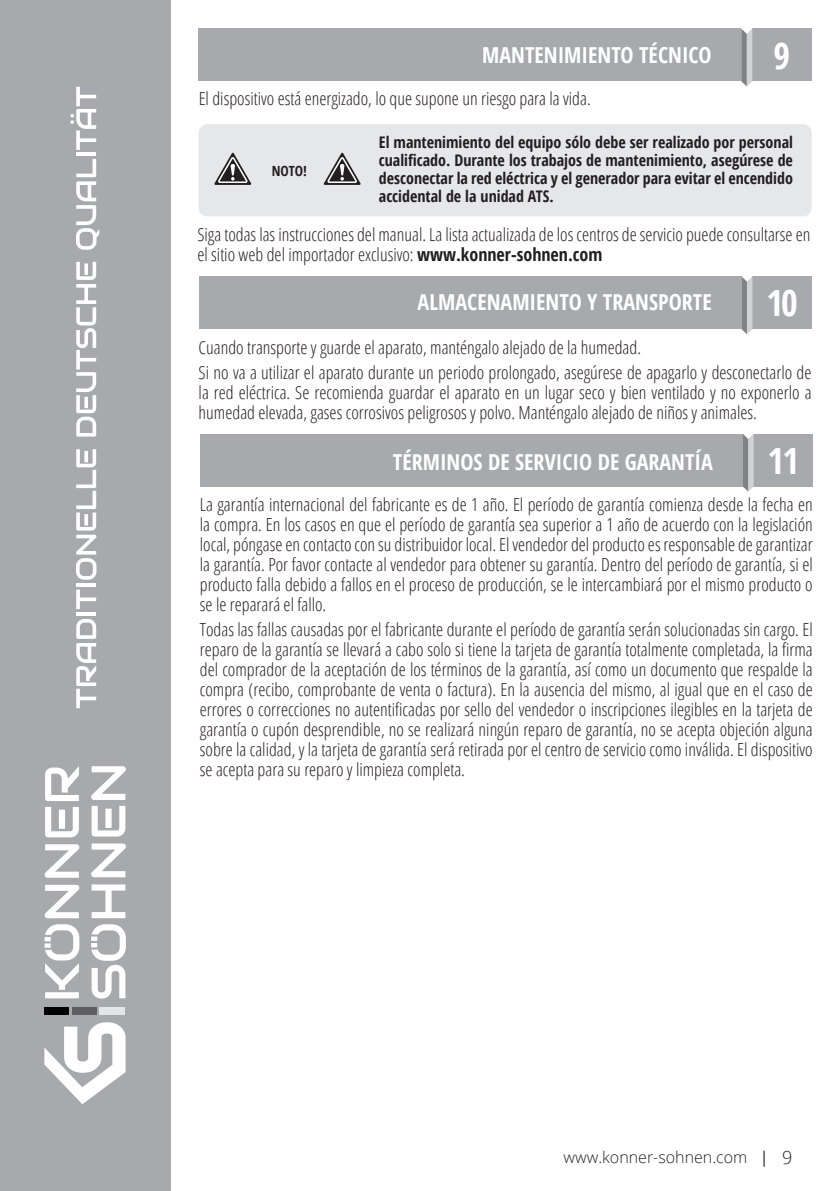
<style>
.page{position:relative;width:840px;height:1191px;background:#fff}
.page>*{position:absolute;margin:0;border:0;box-sizing:border-box;transform-origin:0 0}
.t1{font:700 condensed 36px "Open Sans";color:#fff}
.t2{font:700 condensed 22px "Open Sans";color:#fff}
.t3{font:300 condensed 18px/20px "Open Sans";color:#231f20}
.t4{font:700 condensed 16px/18px "Open Sans";color:#231f20;text-align:justify}
.t5{font:300 16px "Open Sans";color:#231f20}
.t6{font:700 condensed 14px "Open Sans";color:#231f20}
.s1{font-weight:700}
.s2{font-weight:400}
.s3{font-size:18px}
</style>
<div class="page">
<div style="left:0;top:0;width:170px;height:1191px;background:#a8a9ad"></div>
<svg style="left:76px;top:619px;width:20px;height:89px"></svg>
<hr style="left:76px;top:612px;width:20px;height:3px;background:#fff">
<svg style="left:76px;top:589px;width:20px;height:20px"></svg>
<hr style="left:76px;top:583px;width:20px;height:4px;background:#fff">
<svg style="left:76px;top:449px;width:20px;height:130px"></svg>
<svg style="left:76px;top:262px;width:20px;height:174px"></svg>
<svg style="left:76px;top:159px;width:23px;height:91px"></svg>
<hr style="left:76px;top:153px;width:20px;height:3px;background:#fff">
<svg style="left:70px;top:87px;width:26px;height:63px"></svg>
<svg style="left:44px;top:1022px;width:81px;height:82px"></svg>
<svg style="left:45px;top:884px;width:34px;height:34px"></svg>
<svg style="left:45px;top:844px;width:34px;height:33px"></svg>
<svg style="left:45px;top:807px;width:34px;height:30px"></svg>
<svg style="left:45px;top:766px;width:34px;height:35px"></svg>
<svg style="left:92px;top:884px;width:33px;height:34px"></svg>
<svg style="left:91px;top:843px;width:35px;height:34px"></svg>
<svg style="left:92px;top:806px;width:33px;height:30px"></svg>
<svg style="left:91px;top:766px;width:35px;height:34px"></svg>
<svg style="left:45px;top:924px;width:34px;height:74px"></svg>
<svg style="left:91px;top:924px;width:35px;height:74px"></svg>
<div style="left:44px;top:1007px;width:25px;height:8px;background:#000001"></div>
<div style="left:72px;top:1007px;width:24px;height:8px;background:#5f5f62"></div>
<div style="left:99px;top:1007px;width:26px;height:8px;background:#e4e5e7"></div>
<div style="left:751px;top:29px;width:60px;height:52px;background:#a8a9ad"></div>
<svg style="left:740px;top:29px;width:11px;height:58px"></svg>
<div style="left:198px;top:29px;width:542px;height:52px;background:#a8a9ad"></div>
<div style="left:752px;top:276px;width:59px;height:53px;background:#a8a9ad"></div>
<svg style="left:741px;top:276px;width:11px;height:58px"></svg>
<div style="left:198px;top:276px;width:543px;height:53px;background:#a8a9ad"></div>
<div style="left:753px;top:433px;width:59px;height:53px;background:#a8a9ad"></div>
<svg style="left:742px;top:434px;width:11px;height:57px"></svg>
<div style="left:200px;top:433px;width:542px;height:53px;background:#a8a9ad"></div>
<div style="left:199px;top:124px;width:612px;height:92px;background:#e6e7e9;border-radius:9px"></div>
<svg style="left:214px;top:152px;width:37px;height:33px"></svg>
<svg style="left:323px;top:152px;width:37px;height:33px"></svg>
<p class="t2" style="left:482px;top:39px;width:231px">MANTENIMIENTO TÉCNICO</p>
<h1 class="t1" style="left:773px;top:30px;width:18px">9</h1>
<p class="t3" style="left:198px;top:88px;width:393px">El dispositivo está energizado, lo que supone un riesgo para la vida.</p>
<p class="t6" style="left:272px;top:161px;width:36px">NOTO!</p>
<p class="t4" style="left:378px;top:133px;width:415px">El mantenimiento del equipo sólo debe ser realizado por personal cualificado. Durante los trabajos de mantenimiento, asegúrese de desconectar la red eléctrica y el generador para evitar el encendido accidental de la unidad ATS.</p>
<p class="t3" style="left:197px;top:224px;width:614px">Siga todas las instrucciones del manual. La lista actualizada de los centros de servicio puede consultarse en el sitio web del importador exclusivo: <span class="s1">www.konner-sohnen.com</span></p>
<p class="t2" style="left:417px;top:287px;width:295px">ALMACENAMIENTO Y TRANSPORTE</p>
<h1 class="t1" style="left:765px;top:278px;width:33px">10</h1>
<p class="t3" style="left:198px;top:334px;width:614px;line-height:25.6px">Cuando transporte y guarde el aparato, manténgalo alejado de la humedad.<br>Si no va a utilizar el aparato durante un periodo prolongado, asegúrese de apagarlo y desconectarlo de</p>
<p class="t3" style="left:198px;top:382px;width:614px">la red eléctrica. Se recomienda guardar el aparato en un lugar seco y bien ventilado y no exponerlo a humedad elevada, gases corrosivos peligrosos y polvo. Manténgalo alejado de niños y animales.</p>
<p class="t2" style="left:392px;top:446px;width:321px">TÉRMINOS DE SERVICIO DE GARANTÍA</p>
<h1 class="t1" style="left:767px;top:435px;width:33px">11</h1>
<p class="t3" style="left:200px;top:493px;width:614px;text-align:justify">La garantía internacional del fabricante es de 1 año. El período de garantía comienza desde la fecha en la compra. En los casos en que el período de garantía sea superior a 1 año de acuerdo con la legislación local, póngase en contacto con su distribuidor local. El vendedor del producto es responsable de garantizar la garantía. Por favor contacte al vendedor para obtener su garantía. Dentro del período de garantía, si el producto falla debido a fallos en el proceso de producción, se le intercambiará por el mismo producto o se le reparará el fallo.</p>
<p class="t3" style="left:200px;top:619px;width:614px;text-align:justify">Todas las fallas causadas por el fabricante durante el período de garantía serán solucionadas sin cargo. El reparo de la garantía se llevará a cabo solo si tiene la tarjeta de garantía totalmente completada, la firma del comprador de la aceptación de los términos de la garantía, así como un documento que respalde la compra (recibo, comprobante de venta o factura). En la ausencia del mismo, al igual que en el caso de errores o correcciones no autentificadas por sello del vendedor o inscripciones ilegibles en la tarjeta de garantía o cupón desprendible, no se realizará ningún reparo de garantía, no se acepta objeción alguna sobre la calidad, y la tarjeta de garantía será retirada por el centro de servicio como inválida. El dispositivo se acepta para su reparo y limpieza completa.</p>
<p class="t5" style="left:563px;top:1146px;width:230px">www.konner-sohnen.com <span class="s2">|</span> <span class="s3">9</span></p>
</div>
